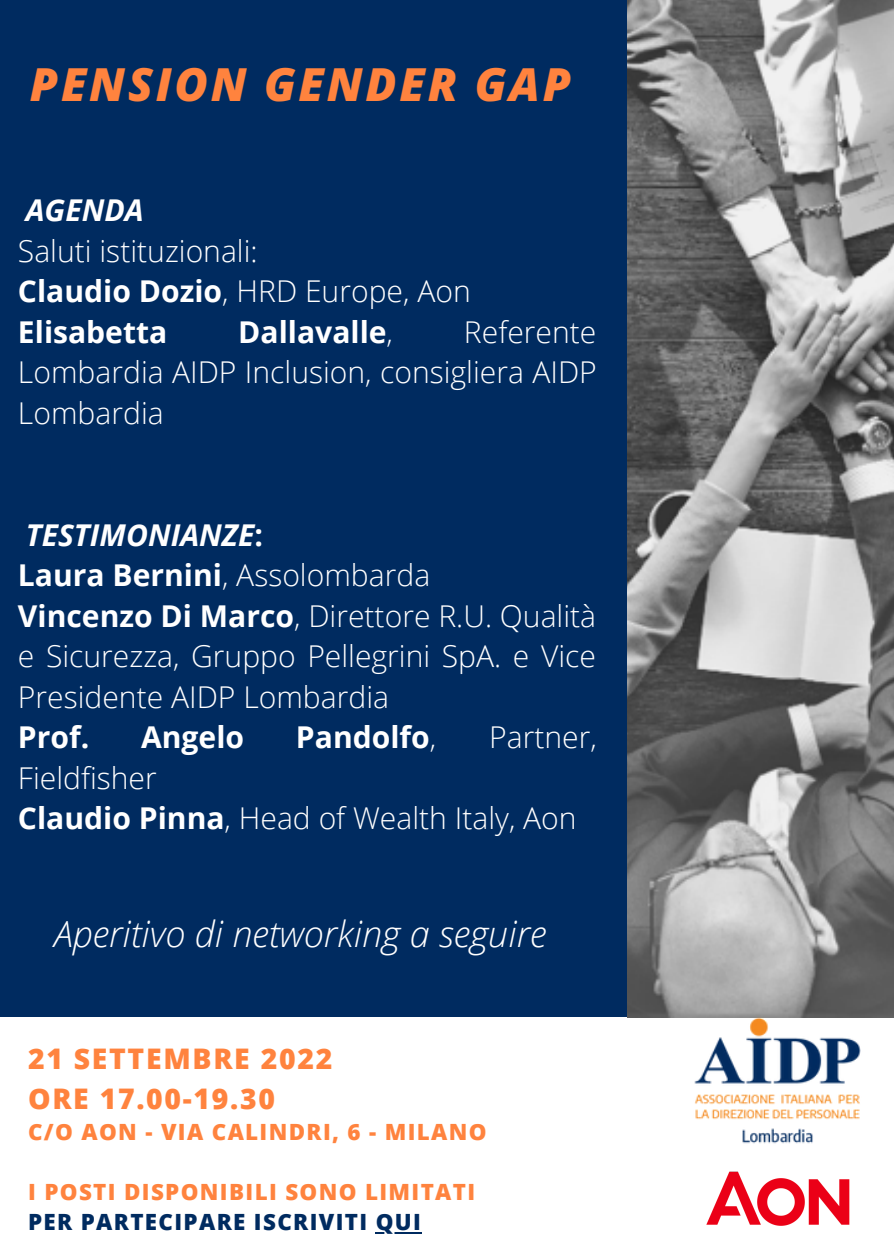
<style>
.page{position:relative;width:894px;height:1258px;background:#fff}
.page>*{position:absolute;margin:0;border:0;box-sizing:border-box;transform-origin:0 0}
.t1{font:italic 800 45.6px "Open Sans";letter-spacing:.06em;color:#ff833e}
.t2{font:italic 300 36px "Open Sans";color:#fff}
.t3{font:300 30px/40.5px "Open Sans";color:#fff}
.t4{font:700 30px "Open Sans";color:#fff}
.t5{font:italic 700 30px "Open Sans";color:#fff}
.t6{font:800 28.5px/39px "Open Sans";letter-spacing:.06em;color:#ff833e}
.t7{font:800 22.5px "Open Sans";letter-spacing:.06em;color:#ff833e}
.t8{font:800 22.5px "Open Sans";letter-spacing:.06em;color:#002b60}
.s1{font-weight:700}
.s2{font-weight:300}
.s3{font-weight:700;font-style:italic}
</style>
<div class="page">
<div style="left:0;top:0;width:893px;height:1258px;background:#002b60"></div>
<div style="left:0;top:1018px;width:893px;height:240px;background:#fff"></div>
<img style="left:627px;top:0;width:266px;height:1017px">
<img style="left:678px;top:985px;width:198px;height:159px">
<img style="left:706px;top:1171px;width:144px;height:55px">
<hr style="left:375px;top:1231px;width:47px;height:2px;background:#002b60">
<h1 class="t1" style="left:30px;top:53px;width:542px">PENSION GENDER GAP</h1>
<p class="t5" style="left:26px;top:189px;width:119px">AGENDA</p>
<p class="t3" style="left:18px;top:230px;width:454px">Saluti istituzionali:<br><span class="s1">Claudio Dozio</span>, HRD Europe, Aon<br><span class="s1">Elisabetta</span></p>
<p class="t3" style="left:18px;top:311px;width:580px;text-align:justify;text-indent:446px">Referente Lombardia AIDP Inclusion, consigliera AIDP Lombardia</p>
<p class="t4" style="left:238px;top:311px;width:156px">Dallavalle<span class="s2">,</span></p>
<p class="t3" style="left:18px;top:514px;width:579px"><span class="s3">TESTIMONIANZE</span><span class="s1">:<br>Laura Bernini</span>, Assolombarda<br><span class="s1">Vincenzo Di Marco</span>, Direttore R.U. Qualità e Sicurezza, Gruppo Pellegrini SpA. e Vice<br>Presidente AIDP Lombardia</p>
<p class="t4" style="left:18px;top:716px;width:73px">Prof.</p>
<p class="t4" style="left:141px;top:716px;width:104px">Angelo</p>
<p class="t4" style="left:296px;top:716px;width:142px">Pandolfo<span class="s2">,</span></p>
<p class="t3" style="left:489px;top:716px;width:109px">Partner,</p>
<p class="t3" style="left:18px;top:757px;width:560px">Fieldfisher<br><span class="s1">Claudio Pinna</span>, Head of Wealth Italy, Aon</p>
<p class="t2" style="left:54px;top:908px;width:493px">Aperitivo di networking a seguire</p>
<p class="t6" style="left:28px;top:1039px;width:305px">21 SETTEMBRE 2022<br>ORE 17.00-19.30</p>
<p class="t7" style="left:28px;top:1116px;width:460px">C/O AON - VIA CALINDRI, 6 - MILANO</p>
<p class="t7" style="left:28px;top:1176px;width:448px">I POSTI DISPONIBILI SONO LIMITATI</p>
<p class="t8" style="left:28px;top:1205px;width:394px">PER PARTECIPARE ISCRIVITI QUI</p>
</div>
